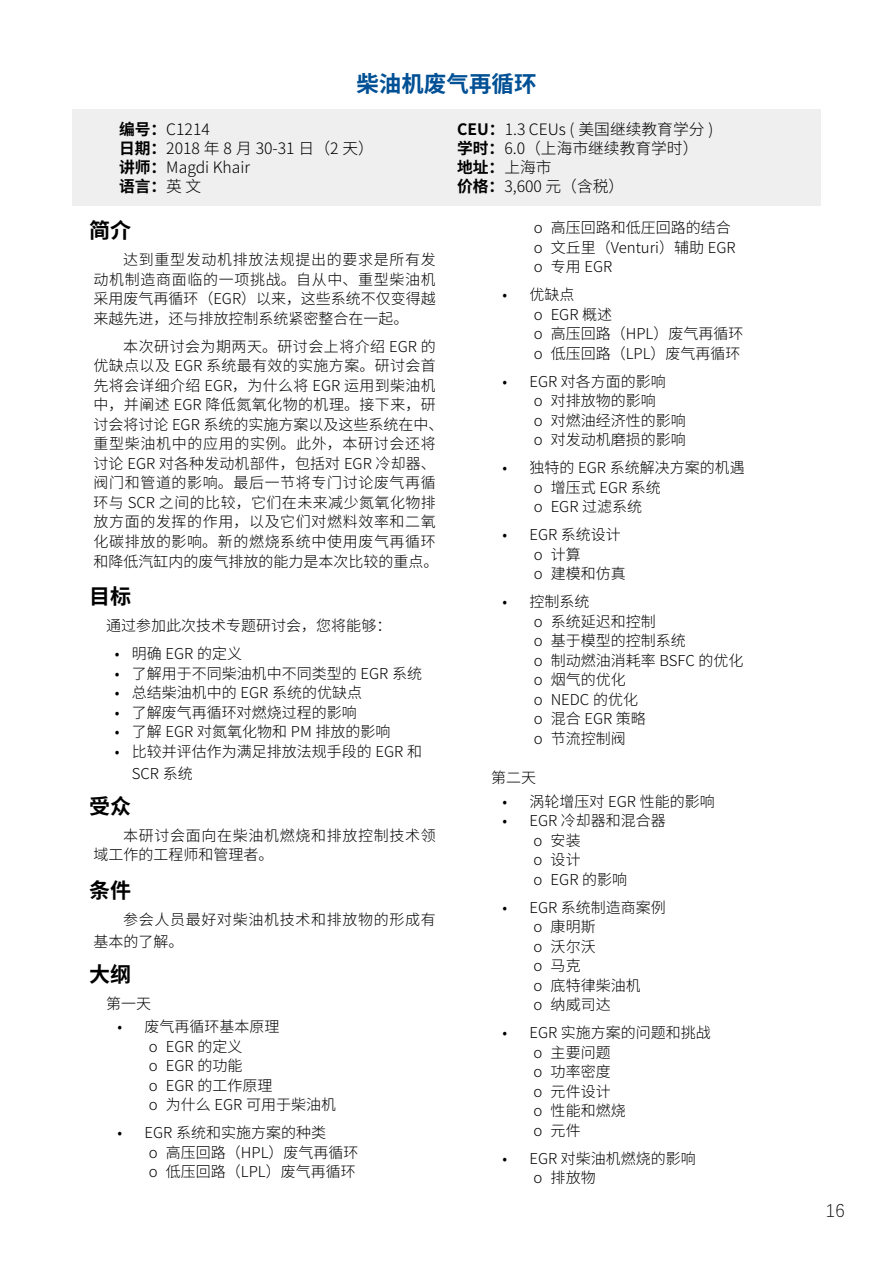
<style>
.page{position:relative;width:893px;height:1263px;background:#fff}
.page>*{position:absolute;margin:0;border:0;box-sizing:border-box;transform-origin:0 0}
.t1{font:700 22.5px "Source Han Sans CN";color:#005095}
.t2{font:700 21px "Source Han Sans CN";color:#000}
.t3{font:300 18px "Deng Xian";color:#000}
.t4{font:300 15.75px/18.9px "Source Han Sans CN";color:#000}
.t5{font:300 15px/19.5px "Source Han Sans CN";color:#000}
.t6{font:300 15px/19.5px "Source Han Sans CN";letter-spacing:.03em;color:#000}
.t7{font:300 15px/19.8px "Source Han Sans CN";letter-spacing:.045em;color:#000}
.s1{font-weight:700}
</style>
<div class="page">
<div style="left:72px;top:109px;width:749px;height:97px;background:#efefef"></div>
<h1 class="t1" style="left:356px;top:71px;width:182px">柴油机废气再循环</h1>
<p class="t4" style="left:119px;top:120px;width:256px"><span class="s1">编号：</span>C1214<br><span class="s1">日期：</span>2018 年 8 月 30-31 日（2 天）<span class="s1">讲师：</span>Magdi Khair<br><span class="s1">语言：</span>英文</p>
<p class="t4" style="left:457px;top:120px;width:258px"><span class="s1">CEU：</span>1.3 CEUs ( 美国继续教育学分 )<span class="s1">学时：</span>6.0（上海市继续教育学时）<span class="s1">地址：</span>上海市<br><span class="s1">价格：</span>3,600 元（含税）</p>
<h2 class="t2" style="left:89px;top:219px;width:44px">简介</h2>
<p class="t5" style="left:94px;top:250px;width:344px;text-align:justify;text-indent:30px">达到重型发动机排放法规提出的要求是所有发动机制造商面临的一项挑战。自从中、重型柴油机采用废气再循环（EGR）以来，这些系统不仅变得越来越先进，还与排放控制系统紧密整合在一起。</p>
<p class="t6" style="left:94px;top:337px;width:351px;text-indent:30px">本次研讨会为期两天。研讨会上将介绍 EGR 的优缺点以及 EGR 系统最有效的实施方案。研讨会首先将会详细介绍 EGR，为什么将 EGR 运用到柴油机中，并阐述 EGR 降低氮氧化物的机理。接下来，研讨会将讨论 EGR 系统的实施方案以及这些系统在中、重型柴油机中的应用的实例。此外，本研讨会还将讨论 EGR 对各种发动机部件，包括对 EGR 冷却器、阀门和管道的影响。最后一节将专门讨论废气再循环与 SCR 之间的比较，它们在未来减少氮氧化物排放方面的发挥的作用，以及它们对燃料效率和二氧化碳排放的影响。新的燃烧系统中使用废气再循环和降低汽缸内的废气排放的能力是本次比较的重点。</p>
<h2 class="t2" style="left:89px;top:584px;width:44px">目标</h2>
<p class="t5" style="left:106px;top:616px;width:286px">通过参加此次技术专题研讨会，您将能够：</p>
<p class="t5" style="left:115px;top:644px;width:129px">• 明确 EGR 的定义</p>
<p class="t5" style="left:115px;top:664px;width:309px">• 了解用于不同柴油机中不同类型的 EGR 系统</p>
<p class="t5" style="left:115px;top:683px;width:249px">• 总结柴油机中的 EGR 系统的优缺点</p>
<p class="t5" style="left:115px;top:703px;width:244px">• 了解废气再循环对燃烧过程的影响</p>
<p class="t5" style="left:115px;top:722px;width:277px">• 了解 EGR 对氮氧化物和 PM 排放的影响</p>
<p class="t5" style="left:132px;top:740px;width:292px;line-height:22.5px;text-indent:-17px">• 比较并评估作为满足排放法规手段的 EGR 和<br>SCR 系统</p>
<h2 class="t2" style="left:89px;top:794px;width:44px">受众</h2>
<p class="t7" style="left:94px;top:825px;width:344px;text-indent:30px">本研讨会面向在柴油机燃烧和排放控制技术领域工作的工程师和管理者。</p>
<h2 class="t2" style="left:89px;top:878px;width:44px">条件</h2>
<p class="t7" style="left:94px;top:908px;width:344px;line-height:22.5px;text-indent:30px">参会人员最好对柴油机技术和排放物的形成有基本的了解。</p>
<h2 class="t2" style="left:89px;top:962px;width:44px">大纲</h2>
<p class="t5" style="left:106px;top:994px;width:46px">第一天</p>
<p class="t5" style="left:149px;top:1017px;width:189px;text-indent:-31px">• 废气再循环基本原理<br>o EGR 的定义<br>o EGR 的功能<br>o EGR 的工作原理<br>o 为什么 EGR 可用于柴油机</p>
<p class="t5" style="left:149px;top:1123px;width:211px;text-indent:-31px">• EGR 系统和实施方案的种类<br>o 高压回路（HPL）废气再循环o 低压回路（LPL）废气再循环</p>
<p class="t5" style="left:534px;top:218px;width:203px">o 高压回路和低圧回路的结合o 文丘里（Venturi）辅助 EGR o 专用 EGR</p>
<p class="t5" style="left:534px;top:285px;width:211px;text-indent:-31px">• 优缺点<br>o EGR 概述<br>o 高压回路（HPL）废气再循环o 低压回路（LPL）废气再循环</p>
<p class="t5" style="left:534px;top:372px;width:154px;text-indent:-31px">• EGR 对各方面的影响<br>o 对排放物的影响<br>o 对燃油经济性的影响o 对发动机磨损的影响</p>
<p class="t5" style="left:534px;top:458px;width:213px;text-indent:-31px">• 独特的 EGR 系统解决方案的机遇o 增压式 EGR 系统<br>o EGR 过滤系统</p>
<p class="t5" style="left:534px;top:525px;width:94px;text-indent:-31px">• EGR 系统设计o 计算<br>o 建模和仿真</p>
<p class="t5" style="left:534px;top:592px;width:211px;text-indent:-31px">• 控制系统<br>o 系统延迟和控制<br>o 基于模型的控制系统<br>o 制动燃油消耗率 BSFC 的优化o 烟气的优化<br>o NEDC 的优化<br>o 混合 EGR 策略<br>o 节流控制阀</p>
<p class="t5" style="left:491px;top:768px;width:46px">第二天</p>
<p class="t5" style="left:502px;top:792px;width:214px">• 涡轮增压对 EGR 性能的影响</p>
<p class="t5" style="left:534px;top:811px;width:134px;text-indent:-31px">• EGR 冷却器和混合器o 安装<br>o 设计<br>o EGR 的影响</p>
<p class="t5" style="left:534px;top:898px;width:134px;text-indent:-31px">• EGR 系统制造商案例o 康明斯<br>o 沃尔沃<br>o 马克<br>o 底特律柴油机<br>o 纳威司达</p>
<p class="t5" style="left:534px;top:1023px;width:179px;text-indent:-31px">• EGR 实施方案的问题和挑战o 主要问题<br>o 功率密度<br>o 元件设计<br>o 性能和燃烧<br>o 元件</p>
<p class="t5" style="left:534px;top:1149px;width:164px;text-indent:-31px">• EGR 对柴油机燃烧的影响o 排放物</p>
<p class="t3" style="left:826px;top:1199px;width:20px">16</p>
</div>
